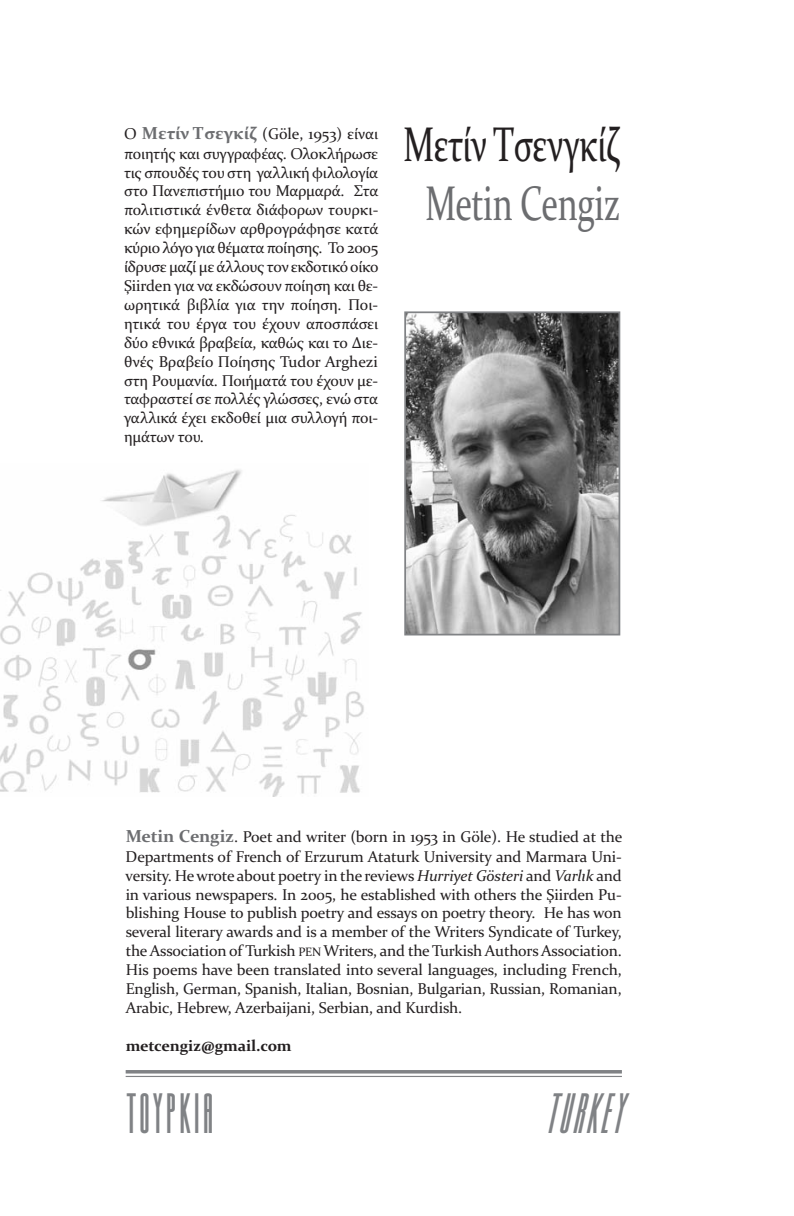
<style>
.page{position:relative;width:794px;height:1216px;background:#fff}
.page>*{position:absolute;margin:0;border:0;box-sizing:border-box;transform-origin:0 0}
.t1{font:49px "Constantia";letter-spacing:-.01em;color:#231f20;scale:.7 1}
.t2{font:49px "Constantia";letter-spacing:-.01em;color:#6c6d70;scale:.7 1}
.t3{font:700 49px "CF Anteus Greek";letter-spacing:.05em;color:#808285}
.t4{font:italic 700 49px "CF Anteus Greek";color:#808285}
.t5{font:15.75px/18.9px "Constantia";letter-spacing:-.01em;color:#231f20;text-align:justify}
.t6{font:700 15.75px "Constantia";letter-spacing:-.01em;color:#231f20}
.s1{font-weight:700;font-size:17.5px;color:#6c6d70}
.s2{font-style:italic}
.s3{font-size:12.25px}
</style>
<div class="page">
<svg style="left:126px;top:1070px;width:496px;height:3px"></svg>
<hr style="left:126px;top:1075px;width:496px;height:1px;background:#808285">
<img style="left:407px;top:314px;width:210px;height:318px">
<div style="left:404px;top:311px;width:216px;height:324px;border:2px solid #808285"></div>
<img style="left:0;top:469px;width:364px;height:327px">
<p class="t5" style="left:124px;top:124px;width:256px">Ο <span class="s1">Mετίν Τσεγκίζ</span> (Göle, 1953) είναι ποιητής και συγγραφέας. Ολοκλήρωσε τις σπουδές του στη γαλλική φιλολογία στο Πανεπιστήμιο του Μαρμαρά. Στα πολιτιστικά ένθετα διάφορων τουρκι&shy;κών εφημερίδων αρθρογράφησε κατά κύριο λόγο για θέματα ποίησης. Το 2005 ίδρυσε μαζί με άλλους τον εκδοτικό οίκο Şiirden για να εκδώσουν ποίηση και θε&shy;ωρητικά βιβλία για την ποίηση. Ποι&shy;ητικά του έργα του έχουν αποσπάσει δύο εθνικά βραβεία, καθώς και το Διε&shy;θνές Βραβείο Ποίησης Tudor Arghezi στη Ρουμανία. Ποιήματά του έχουν με&shy;ταφραστεί σε πολλές γλώσσες, ενώ στα γαλλικά έχει εκδοθεί μια συλλογή ποι&shy;ημάτων του.</p>
<h1 class="t1" style="left:403px;top:115px;width:311px">Μετίν Τσενγκίζ</h1>
<h1 class="t2" style="left:425px;top:174px;width:280px">Metin Cengiz</h1>
<p class="t5" style="left:126px;top:827px;width:498px"><span class="s1">Metin Cengiz</span>. Poet and writer (born in 1953 in Göle). He studied at the Departments of French of Erzurum Ataturk University and Marmara Uni&shy;versity. He wrote about poetry in the reviews <span class="s2">Hurriyet Gösteri</span> and <span class="s2">Varlık</span> and in various newspapers. In 2005, he established with others the Şiirden Pu&shy;blishing House to publish poetry and essays on poetry theory. He has won several literary awards and is a member of the Writers Syndicate of Turkey, the Association of Turkish <span class="s3">PEN</span> Writers, and the Turkish Authors Association.<br>His poems have been translated into several languages, including French, English, German, Spanish, Italian, Bosnian, Bulgarian, Russian, Romanian, Arabic, Hebrew, Azerbaijani, Serbian, and Kurdish.</p>
<p class="t6" style="left:126px;top:1036px;width:167px">metcengiz@gmail.com</p>
<h1 class="t3" style="left:126px;top:1089px;width:89px">ΤΟΥΡΚΙΑ</h1>
<h1 class="t4" style="left:544px;top:1089px;width:90px">ΤURKEY</h1>
</div>
